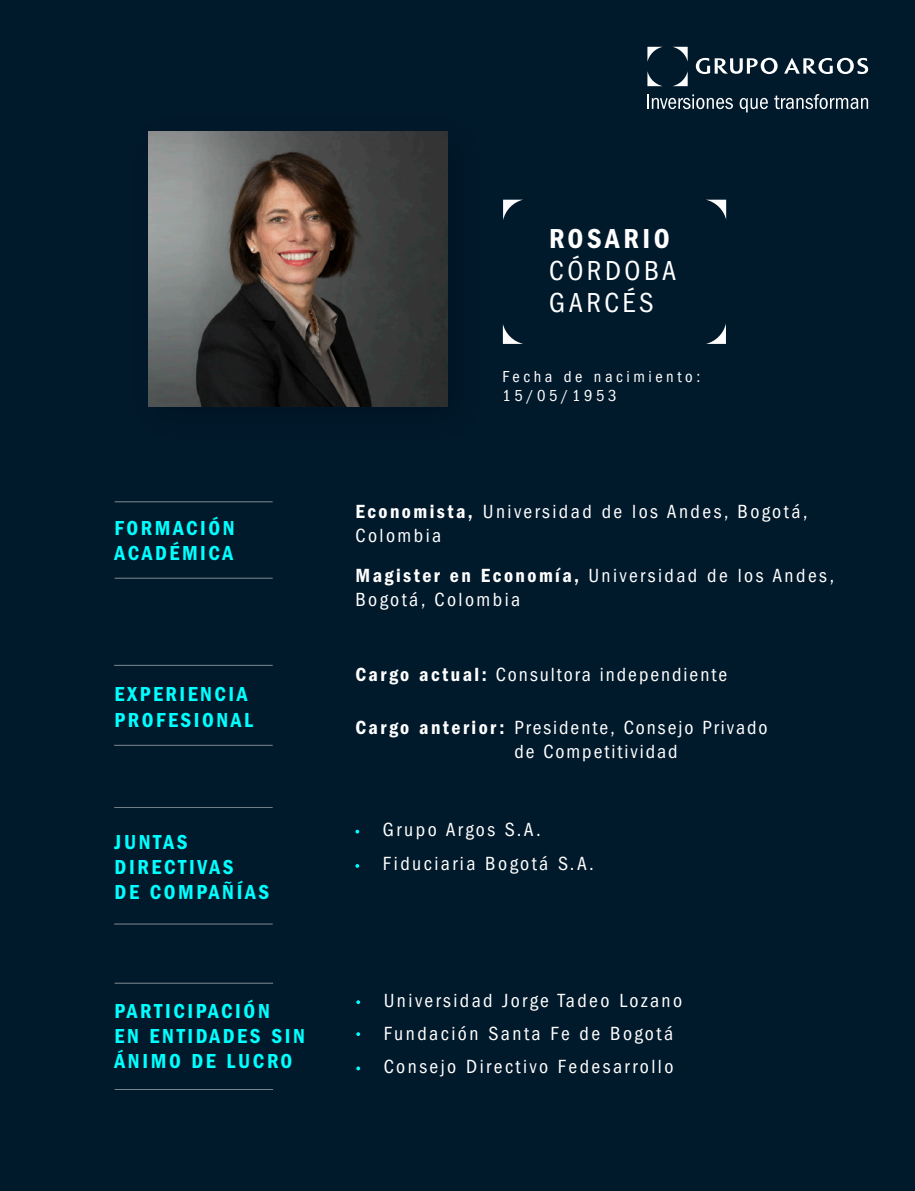
<style>
.page{position:relative;width:915px;height:1191px;background:#fff}
.page>*{position:absolute;margin:0;border:0;box-sizing:border-box;transform-origin:0 0}
.t1{font:condensed 28.5px/32.4px "ITC Franklin Gothic Std";letter-spacing:.125em;color:#fff}
.t2{font:28.5px "ITC Franklin Gothic Std Dm Cd";letter-spacing:.125em;color:#fff}
.t3{font:21px/25.2px "ITC Franklin Gothic Std Dm Cd";letter-spacing:.125em;color:#0ff}
.t4{font:condensed 19.8px/23.7px "ITC Franklin Gothic Std";letter-spacing:.125em;color:#fff}
.t5{font:condensed 19.8px/23.7px "ITC Franklin Gothic Std";letter-spacing:.1em;color:#fff}
.t6{font:19.8px "ITC Franklin Gothic Std Dm Cd";letter-spacing:.125em;color:#fff}
.t7{font:condensed 16.5px/18.8px "ITC Franklin Gothic Std";letter-spacing:.215em;color:#fff}
.s1{font-family:"ITC Franklin Gothic Std Dm Cd";font-stretch:normal}
</style>
<div class="page">
<div style="left:0;top:0;width:914px;height:1191px;background:#00192b"></div>
<svg style="left:673px;top:47px;width:14px;height:13px"></svg>
<svg style="left:647px;top:47px;width:15px;height:15px"></svg>
<svg style="left:673px;top:73px;width:14px;height:13px"></svg>
<svg style="left:647px;top:71px;width:15px;height:15px"></svg>
<svg style="left:695px;top:58px;width:172px;height:16px"></svg>
<svg style="left:647px;top:94px;width:85px;height:15px"></svg>
<svg style="left:739px;top:98px;width:28px;height:14px"></svg>
<svg style="left:774px;top:94px;width:93px;height:15px"></svg>
<svg style="left:707px;top:200px;width:19px;height:19px"></svg>
<svg style="left:706px;top:327px;width:19px;height:17px"></svg>
<svg style="left:502px;top:324px;width:21px;height:20px"></svg>
<svg style="left:503px;top:200px;width:19px;height:20px"></svg>
<svg style="left:355px;top:829px;width:4px;height:4px"></svg>
<svg style="left:356px;top:1032px;width:4px;height:4px"></svg>
<svg style="left:356px;top:1066px;width:4px;height:4px"></svg>
<svg style="left:356px;top:1000px;width:4px;height:4px"></svg>
<img style="left:149px;top:131px;width:298px;height:276px">
<hr style="left:115px;top:578px;width:157px;height:1px;background:#fff">
<hr style="left:115px;top:501px;width:157px;height:1px;background:#fff">
<hr style="left:114px;top:745px;width:158px;height:1px;background:#fff">
<hr style="left:114px;top:665px;width:158px;height:1px;background:#fff">
<hr style="left:114px;top:1089px;width:159px;height:1px;background:#fff">
<hr style="left:114px;top:982px;width:159px;height:1px;background:#fff">
<hr style="left:114px;top:923px;width:158px;height:1px;background:#fff">
<hr style="left:114px;top:807px;width:158px;height:1px;background:#fff">
<p class="t3" style="left:115px;top:515px;width:121px">FORMACIÓN<br>ACADÉMICA</p>
<p class="t3" style="left:115px;top:682px;width:140px">EXPERIENCIA<br>PROFESIONAL</p>
<p class="t3" style="left:115px;top:829px;width:156px">JUNTAS<br>DIRECTIVAS<br>DE COMPAÑÍAS</p>
<p class="t3" style="left:114px;top:998px;width:192px">PARTICIPACIÓN<br>EN ENTIDADES SIN<br>ÁNIMO DE LUCRO</p>
<h1 class="t2" style="left:549px;top:222px;width:122px">ROSARIO</h1>
<h1 class="t1" style="left:549px;top:255px;width:128px">CÓRDOBA<br>GARCÉS</h1>
<p class="t7" style="left:502px;top:367px;width:199px">Fecha de nacimiento:<br>15/05/1953</p>
<p class="t4" style="left:355px;top:499px;width:453px"><span class="s1">Economista,</span> Universidad de los Andes, Bogotá,<br>Colombia</p>
<p class="t4" style="left:355px;top:563px;width:480px"><span class="s1">Magister en Economía,</span> Universidad de los Andes,<br>Bogotá, Colombia</p>
<p class="t5" style="left:495px;top:663px;width:233px">Consultora independiente</p>
<p class="t6" style="left:355px;top:663px;width:133px">Cargo actual:</p>
<p class="t6" style="left:355px;top:716px;width:151px">Cargo anterior:</p>
<p class="t5" style="left:514px;top:715px;width:255px">Presidente, Consejo Privado de Competitividad</p>
<p class="t4" style="left:382px;top:812px;width:213px;line-height:34.2px">Grupo Argos S.A.<br>Fiduciaria Bogotá S.A.</p>
<p class="t4" style="left:383px;top:983px;width:300px;line-height:33.3px">Universidad Jorge Tadeo Lozano<br>Fundación Santa Fe de Bogotá<br>Consejo Directivo Fedesarrollo</p>
</div>
